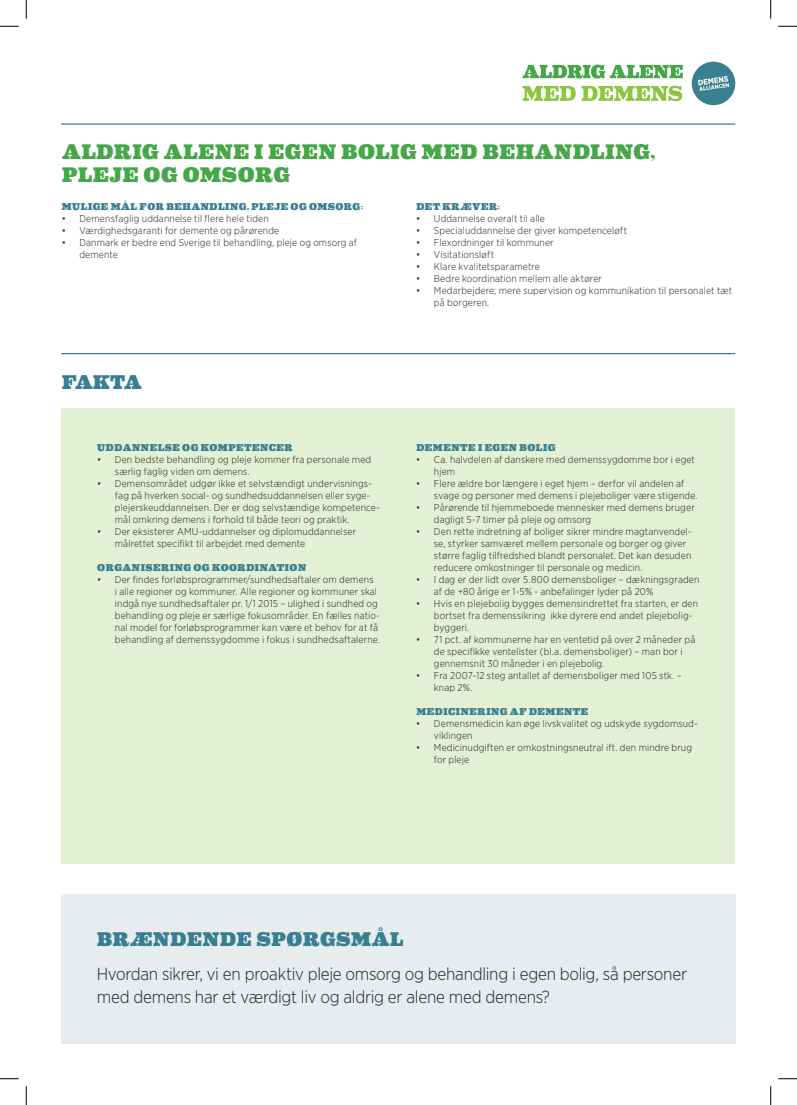
<style>
.page{position:relative;width:797px;height:1105px;background:#fff}
.page>*{position:absolute;margin:0;border:0;box-sizing:border-box;transform-origin:0 0}
.Overskrift_Tema{font:900 21.25px/22.5px "Eames Century Modern";letter-spacing:.04em;color:#45a748}
.Overskrift_Big{font:900 20px "Eames Century Modern";letter-spacing:.04em;color:#377f91}
.Overskrift{font:900 20px "Eames Century Modern";letter-spacing:-.02em;color:#377f91}
.Brød{font:300 17.5px/22.5px "Gotham Narrow";letter-spacing:-.015em;color:#231f20}
.t1{font:300 10px/12px "Gotham Narrow";letter-spacing:.015em;color:#231f20}
.Overskrift-2{font:900 10px "Eames Century Modern";letter-spacing:.055em;color:#377f91}
</style>
<div class="page">
<hr style="left:61px;top:353px;width:674px;height:1px;background:#377f91">
<svg style="left:522px;top:65px;width:161px;height:14px"></svg>
<svg style="left:522px;top:86px;width:53px;height:15px"></svg>
<svg style="left:581px;top:86px;width:101px;height:15px"></svg>
<div style="left:691px;top:62px;width:44px;height:43px;background:#377f91;border-radius:50%"></div>
<svg style="left:698px;top:76px;width:31px;height:15px"></svg>
<div style="left:62px;top:408px;width:673px;height:456px;background:#e4f0d4"></div>
<div style="left:61px;top:894px;width:674px;height:149px;background:#e7ecef"></div>
<hr style="left:61px;top:123px;width:674px;height:2px;background:#377f91">
<svg style="left:0;top:25px;width:19px;height:2px"></svg>
<svg style="left:778px;top:25px;width:19px;height:2px"></svg>
<svg style="left:0;top:1078px;width:19px;height:1px"></svg>
<svg style="left:778px;top:1078px;width:19px;height:1px"></svg>
<svg style="left:25px;top:0;width:2px;height:19px"></svg>
<svg style="left:25px;top:1086px;width:2px;height:19px"></svg>
<svg style="left:770px;top:0;width:1px;height:19px"></svg>
<svg style="left:770px;top:1086px;width:1px;height:19px"></svg>
<p class="Overskrift_Tema" style="left:62px;top:139px;width:595px">ALDRIG ALENE I EGEN BOLIG MED BEHANDLING,<br>PLEJE OG OMSORG</p>
<p class="Overskrift-2" style="left:416px;top:199px;width:85px">DET KRÆVER:</p>
<p class="t1" style="left:416px;top:213px;width:130px">• Uddannelse overalt til alle</p>
<p class="t1" style="left:416px;top:225px;width:212px">• Specialuddannelse der giver kompetenceløft</p>
<p class="t1" style="left:416px;top:237px;width:139px">• Flexordninger til kommuner</p>
<p class="t1" style="left:416px;top:249px;width:79px">• Visitationsløft</p>
<p class="t1" style="left:416px;top:261px;width:125px">• Klare kvalitetsparametre</p>
<p class="t1" style="left:416px;top:273px;width:187px">• Bedre koordination mellem alle aktører</p>
<p class="t1" style="left:434px;top:285px;width:300px;text-indent:-18px">• Medarbejdere; mere supervision og kommunikation til personalet tæt på borgeren.</p>
<p class="Overskrift-2" style="left:62px;top:199px;width:303px">MULIGE MÅL FOR BEHANDLING, PLEJE OG OMSORG:</p>
<p class="t1" style="left:62px;top:213px;width:208px">• Demensfaglig uddannelse til flere hele tiden</p>
<p class="t1" style="left:62px;top:225px;width:219px">• Værdighedsgaranti for demente og pårørende</p>
<p class="t1" style="left:79px;top:237px;width:279px;text-indent:-18px">• Danmark er bedre end Sverige til behandling, pleje og omsorg af demente</p>
<p class="Overskrift" style="left:62px;top:366px;width:81px">FAKTA</p>
<p class="Overskrift-2" style="left:97px;top:440px;width:197px">UDDANNELSE OG KOMPETENCER</p>
<p class="t1" style="left:115px;top:453px;width:258px;text-indent:-18px">• Den bedste behandling og pleje kommer fra personale med særlig faglig viden om demens.</p>
<p class="t1" style="left:115px;top:477px;width:266px;text-indent:-18px">• Demensområdet udgør ikke et selvstændigt undervisnings&shy;fag på hverken social- og sundhedsuddannelsen eller syge&shy;plejerskeuddannelsen. Der er dog selvstændige kompetence&shy;mål omkring demens i forhold til både teori og praktik.</p>
<p class="t1" style="left:115px;top:525px;width:243px;text-indent:-18px">• Der eksisterer AMU-uddannelser og diplomuddannelser målrettet specifikt til arbejdet med demente</p>
<p class="Overskrift-2" style="left:97px;top:560px;width:210px">ORGANISERING OG KOORDINATION</p>
<p class="t1" style="left:115px;top:573px;width:267px;text-indent:-18px">• Der findes forløbsprogrammer/sundhedsaftaler om demens<br>i alle regioner og kommuner. Alle regioner og kommuner skal indgå nye sundhedsaftaler pr. 1/1 2015 – ulighed i sundhed og behandling og pleje er særlige fokusområder. En fælles natio&shy;nal model for forløbsprogrammer kan være et behov for at få behandling af demenssygdomme i fokus i sundhedsaftalerne.</p>
<p class="Overskrift-2" style="left:416px;top:440px;width:141px">DEMENTE I EGEN BOLIG</p>
<p class="t1" style="left:434px;top:453px;width:262px;text-indent:-18px">• Ca. halvdelen af danskere med demenssygdomme bor i eget hjem</p>
<p class="t1" style="left:434px;top:477px;width:265px;text-indent:-18px">• Flere ældre bor længere i eget hjem – derfor vil andelen af svage og personer med demens i plejeboliger være stigende.</p>
<p class="t1" style="left:434px;top:501px;width:262px;text-indent:-18px">• Pårørende til hjemmeboede mennesker med demens bruger dagligt 5-7 timer på pleje og omsorg</p>
<p class="t1" style="left:434px;top:525px;width:259px;text-indent:-18px">• Den rette indretning af boliger sikrer mindre magtanvendel&shy;se, styrker samværet mellem personale og borger og giver større faglig tilfredshed blandt personalet. Det kan desuden reducere omkostninger til personale og medicin.</p>
<p class="t1" style="left:434px;top:573px;width:267px;text-indent:-18px">• I dag er der lidt over 5.800 demensboliger – dækningsgraden af de +80 årige er 1-5% - anbefalinger lyder på 20%</p>
<p class="t1" style="left:434px;top:597px;width:266px;text-indent:-18px">• Hvis en plejebolig bygges demensindrettet fra starten, er den bortset fra demenssikring ikke dyrere end andet plejebolig&shy;byggeri.</p>
<p class="t1" style="left:434px;top:633px;width:263px;text-indent:-18px">• 71 pct. af kommunerne har en ventetid på over 2 måneder på de specifikke ventelister (bl.a. demensboliger) – man bor i gennemsnit 30 måneder i en plejebolig.</p>
<p class="t1" style="left:434px;top:669px;width:249px;text-indent:-18px">• Fra 2007-12 steg antallet af demensboliger med 105 stk. – knap 2%.</p>
<p class="Overskrift-2" style="left:416px;top:704px;width:173px">MEDICINERING AF DEMENTE</p>
<p class="t1" style="left:434px;top:717px;width:265px;text-indent:-18px">• Demensmedicin kan øge livskvalitet og udskyde sygdomsud&shy;viklingen</p>
<p class="t1" style="left:434px;top:741px;width:259px;text-indent:-18px">• Medicinudgiften er omkostningsneutral ift. den mindre brug for pleje</p>
<p class="Overskrift_Big" style="left:97px;top:923px;width:308px">BRÆNDENDE SPØRGSMÅL</p>
<p class="Brød" style="left:97px;top:962px;width:592px">Hvordan sikrer, vi en proaktiv pleje omsorg og behandling i egen bolig, så personer med demens har et værdigt liv og aldrig er alene med demens?</p>
</div>
